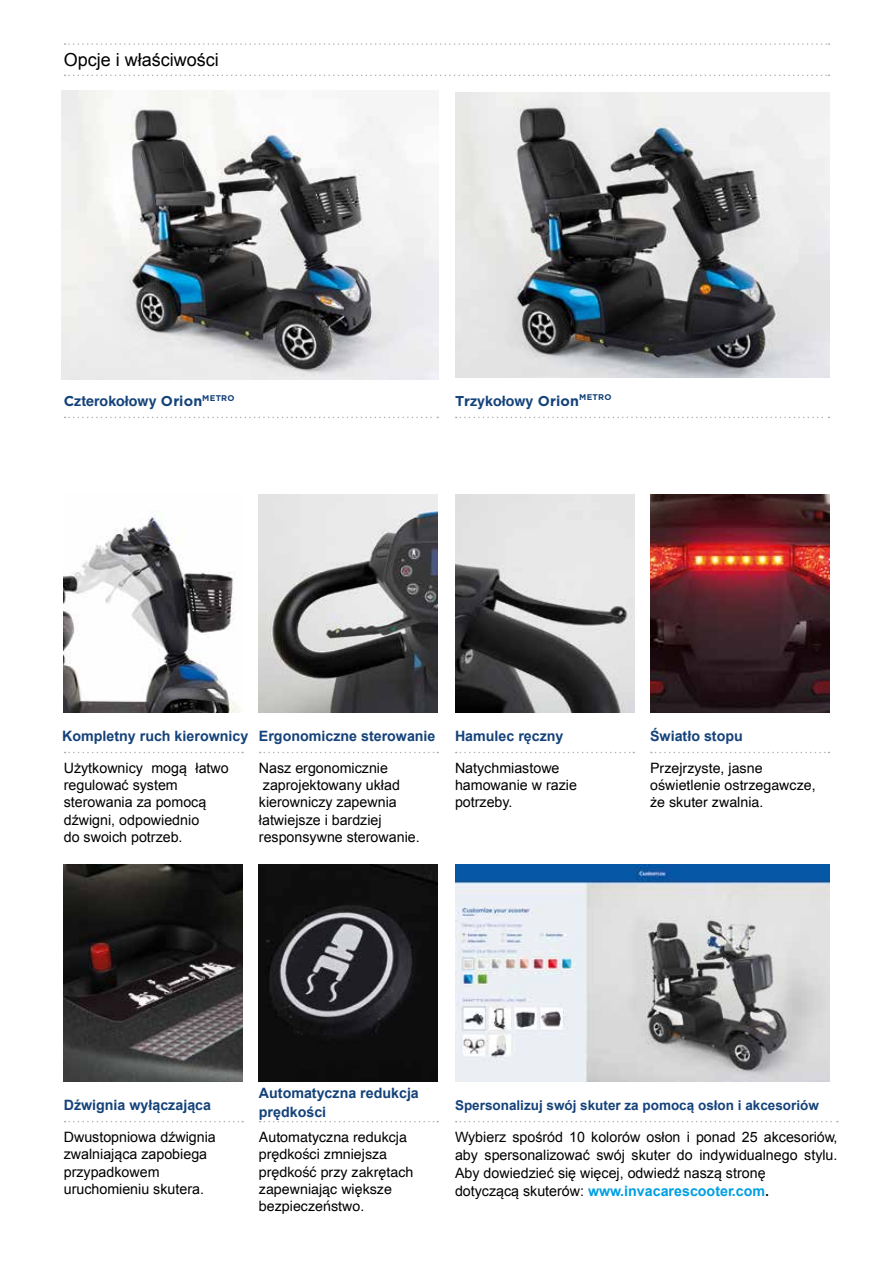
<style>
.page{position:relative;width:893px;height:1263px;background:#fff}
.page>*{position:absolute;margin:0;border:0;box-sizing:border-box;transform-origin:0 0}
.t1{font:18px "Arial";color:#000}
.t2{font:14.25px/17.2px "Arial";color:#000}
.t3{font:14.25px/17.2px "Helvetica";color:#000}
.t4{font:700 14.25px/19.4px "Arial";color:#14427a}
.t5{font:700 14.25px "Helvetica";color:#14427a}
.t6{font:700 13.5px "Arial";color:#14427a}
.s1{font-family:"Gotham"}
.s2{font-weight:700;color:#009fe3}
.s3{font-weight:700;color:#1d1d1d}
</style>
<div class="page">
<svg style="left:65px;top:43px;width:764px;height:2px"></svg>
<svg style="left:65px;top:75px;width:764px;height:1px"></svg>
<svg style="left:260px;top:1121px;width:178px;height:1px"></svg>
<svg style="left:456px;top:752px;width:178px;height:1px"></svg>
<svg style="left:65px;top:752px;width:178px;height:1px"></svg>
<img style="left:64px;top:511px;width:175px;height:202px">
<svg style="left:260px;top:752px;width:178px;height:1px"></svg>
<svg style="left:65px;top:417px;width:373px;height:1px"></svg>
<svg style="left:651px;top:752px;width:178px;height:1px"></svg>
<svg style="left:65px;top:1121px;width:178px;height:1px"></svg>
<img style="left:455px;top:92px;width:374px;height:286px">
<img style="left:455px;top:495px;width:179px;height:218px">
<img style="left:650px;top:495px;width:179px;height:218px">
<img style="left:64px;top:865px;width:179px;height:217px">
<img style="left:259px;top:864px;width:179px;height:218px">
<img style="left:259px;top:495px;width:179px;height:218px">
<svg style="left:456px;top:417px;width:373px;height:1px"></svg>
<svg style="left:456px;top:1121px;width:382px;height:1px"></svg>
<img style="left:455px;top:864px;width:374px;height:218px">
<img style="left:61px;top:91px;width:378px;height:288px">
<p class="t1" style="left:64px;top:50px;width:157px">Opcje i właściwości</p>
<p class="t5" style="left:64px;top:395px;width:172px"><span class="s1">C</span>zterokołowy <span class="s1">Orion</span><sup>METRO</sup></p>
<p class="t5" style="left:455px;top:395px;width:158px"><span class="s1">Tr</span>zykołowy <span class="s1">Orion</span><sup>METRO</sup></p>
<p class="t4" style="left:62px;top:726px;width:188px">Kompletny ruch kierownicy</p>
<p class="t4" style="left:259px;top:726px;width:178px">Ergonomiczne sterowanie</p>
<p class="t4" style="left:455px;top:726px;width:110px">Hamulec ręczny</p>
<p class="t2" style="left:64px;top:759px;width:167px">Użytkownicy mogą łatwo regulować system sterowania za pomocą dźwigni, odpowiednio<br>do swoich potrzeb.</p>
<p class="t2" style="left:259px;top:759px;width:162px">Nasz ergonomicznie zaprojektowany układ kierowniczy zapewnia łatwiejsze i bardziej responsywne sterowanie.</p>
<p class="t2" style="left:455px;top:759px;width:123px">Natychmiastowe hamowanie w razie potrzeby.</p>
<p class="t4" style="left:650px;top:726px;width:94px">Światło stopu</p>
<p class="t3" style="left:650px;top:760px;width:167px">Przejrzyste, jasne oświetlenie ostrzegawcze, że skuter zwalnia.</p>
<p class="t4" style="left:64px;top:1095px;width:149px">Dźwignia wyłączająca</p>
<p class="t2" style="left:64px;top:1128px;width:154px">Dwustopniowa dźwignia zwalniająca zapobiega przypadkowem uruchomieniu skutera.</p>
<p class="t4" style="left:259px;top:1083px;width:161px">Automatyczna redukcja prędkości</p>
<p class="t6" style="left:455px;top:1098px;width:365px">Spersonalizuj swój skuter za pomocą osłon i akcesoriów</p>
<p class="t3" style="left:259px;top:1129px;width:156px">Automatyczna redukcja prędkości zmniejsza prędkość przy zakrętach zapewniając większe bezpieczeństwo.</p>
<p class="t2" style="left:455px;top:1128px;width:384px;line-height:18px">Wybierz spośród 10 kolorów osłon i ponad 25 akcesoriów, aby spersonalizować swój skuter do indywidualnego stylu.<br>Aby dowiedzieć się więcej, odwiedź naszą stronę<br>dotyczącą skuterów: <span class="s2">www.invacarescooter.com</span><span class="s3">.</span></p>
</div>
